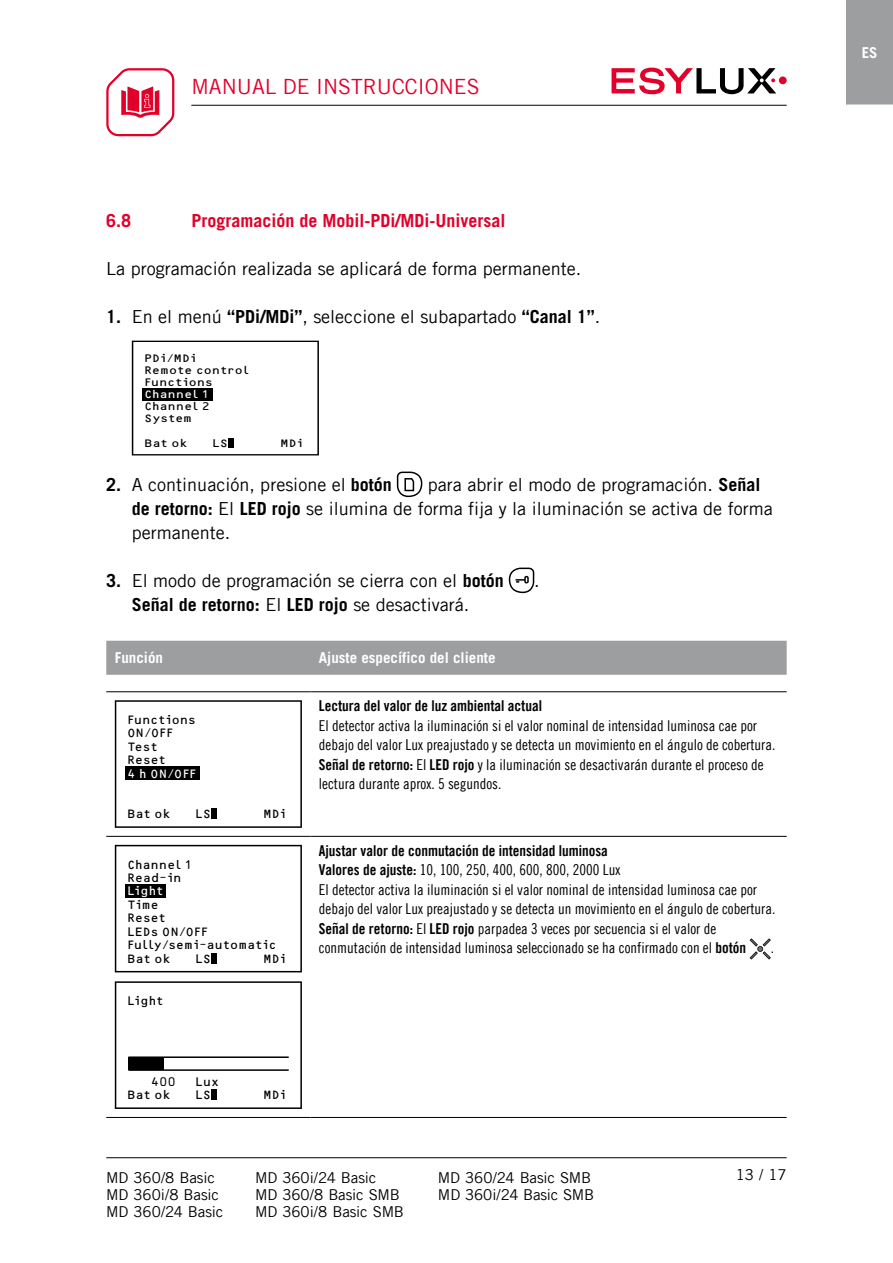
<style>
.page{position:relative;width:893px;height:1263px;background:#fff}
.page>*{position:absolute;margin:0;border:0;box-sizing:border-box;transform-origin:0 0}
.t1{font:21px "Trade Gothic LT Com";color:#e2002b}
.Tab_6{font:18px/24px "Trade Gothic LT Com";color:#000}
.Fließtext{font:700 18px "Trade Gothic LT Com";color:#e2002b}
.Tab_6-2{font:700 18px "Trade Gothic LT Com";color:#000}
.t2{font:15px/19.5px "Trade Gothic LT Com Cn 18";color:#000}
.t3{font:15px "Trade Gothic LT Com";letter-spacing:-.01em;color:#000}
.t4{font:15px "Trade Gothic LT Com Bd Cn 20";color:#000}
.t5{font:700 15px "Trade Gothic LT Com";color:#fff}
.t6{font:12.45px/13.5px "OCR B Bar Code Pro";color:#000;text-align:center}
.t7{font:11.1px "OCR B Bar Code Pro";color:#000;scale:1.11 1}
.t8{font:11.1px "OCR B Bar Code Pro";color:#fff;scale:1.11 1}
.s1{font-weight:700}
.s2{font-weight:400}
.s3{font-family:"Trade Gothic LT Com Bd Cn 20"}
</style>
<div class="page">
<div style="left:779px;top:76px;width:8px;height:8px;background:#e2002b;border-radius:50%"></div>
<svg style="left:612px;top:68px;width:164px;height:26px"></svg>
<svg style="left:106px;top:68px;width:69px;height:69px"></svg>
<hr style="left:106px;top:1157px;width:681px;height:1px;background:#000">
<div style="left:846px;top:0;width:47px;height:105px;background:#9c9e9f"></div>
<hr style="left:846px;top:104px;width:47px;height:2px;background:#fff">
<hr style="left:191px;top:105px;width:596px;height:1px;background:#000">
<svg style="left:397px;top:472px;width:25px;height:25px"></svg>
<svg style="left:509px;top:568px;width:25px;height:25px"></svg>
<div style="left:106px;top:641px;width:681px;height:34px;background:#9c9e9f"></div>
<hr style="left:106px;top:836px;width:204px;height:1px;background:#000">
<hr style="left:310px;top:836px;width:477px;height:1px;background:#000">
<hr style="left:106px;top:1117px;width:204px;height:1px;background:#000">
<hr style="left:310px;top:1117px;width:477px;height:1px;background:#000">
<hr style="left:106px;top:691px;width:204px;height:1px;background:#000">
<hr style="left:310px;top:691px;width:477px;height:1px;background:#000">
<svg style="left:750px;top:938px;width:21px;height:21px"></svg>
<svg style="left:132px;top:341px;width:187px;height:114px"></svg>
<svg style="left:115px;top:700px;width:187px;height:128px"></svg>
<svg style="left:115px;top:845px;width:187px;height:127px"></svg>
<svg style="left:115px;top:981px;width:187px;height:128px"></svg>
<h1 class="t1" style="left:191px;top:73px;width:290px">MANUAL DE INSTRUCCIONES</h1>
<p class="Fließtext" style="left:106px;top:209px;width:27px">6.8</p>
<p class="Fließtext" style="left:191px;top:209px;width:316px">Programación de Mobil-PDi/MDi-Universal</p>
<p class="Tab_6" style="left:106px;top:256px;width:476px">La programación realizada se aplicará de forma permanente.</p>
<p class="Tab_6" style="left:106px;top:304px;width:495px"><span class="s1">1.</span> En el menú <span class="s1">“PDi/MDi”</span>, seleccione el subapartado <span class="s1">“Canal 1”</span>.</p>
<p class="t7" style="left:205px;top:366px;width:42px">□■▼ □●</p>
<p class="t7" style="left:152px;top:378px;width:57px">◆■ ▼ □■▲</p>
<p class="t8" style="left:169px;top:390px;width:29px">■■ ●</p>
<p class="t7" style="left:169px;top:402px;width:29px">■■ ●</p>
<p class="Tab_6" style="left:106px;top:472px;width:287px"><span class="s1">2.</span> A continuación, presione el <span class="s1">botón</span></p>
<p class="Tab_6" style="left:132px;top:472px;width:642px;text-indent:296px">para abrir el modo de programación. <span class="s1">Señal de retorno:</span> El <span class="s1">LED rojo</span> se ilumina de forma fija y la iluminación se activa de forma permanente.</p>
<p class="Tab_6" style="left:106px;top:568px;width:399px"><span class="s1">3.</span> El modo de programación se cierra con el <span class="s1">botón</span></p>
<p class="Tab_6" style="left:534px;top:568px;width:7px">.</p>
<p class="Tab_6-2" style="left:132px;top:593px;width:339px">Señal de retorno: <span class="s2">El</span> LED rojo <span class="s2">se desactivará.</span></p>
<p class="t5" style="left:115px;top:649px;width:50px">Función</p>
<p class="t5" style="left:319px;top:649px;width:178px">Ajuste específico del cliente</p>
<p class="t6" style="left:135px;top:714px;width:63px">◆■ ▼ □■▲</p>
<p class="t6" style="left:152px;top:858px;width:32px">■■ ●</p>
<p class="t6" style="left:175px;top:872px;width:9px">■</p>
<p class="t6" style="left:144px;top:912px;width:24px">▲ ▼ ▲</p>
<p class="t6" style="left:135px;top:939px;width:43px">◆●● ▲</p>
<p class="t6" style="left:216px;top:939px;width:25px">◆▼□</p>
<p class="t4" style="left:319px;top:697px;width:225px">Lectura del valor de luz ambiental actual</p>
<p class="t2" style="left:319px;top:715px;width:458px">El detector activa la iluminación si el valor nominal de intensidad luminosa cae por debajo del valor Lux preajustado y se detecta un movimiento en el ángulo de cobertura.</p>
<p class="t2" style="left:319px;top:754px;width:446px"><span class="s3">Señal de retorno:</span> El <span class="s3">LED rojo</span> y la iluminación se desactivarán durante el proceso de lectura durante aprox. 5 segundos.</p>
<p class="t4" style="left:319px;top:841px;width:290px">Ajustar valor de conmutación de intensidad luminosa</p>
<p class="t2" style="left:319px;top:860px;width:303px"><span class="s3">Valores de ajuste:</span> 10, 100, 250, 400, 600, 800, 2000 Lux</p>
<p class="t2" style="left:319px;top:879px;width:458px">El detector activa la iluminación si el valor nominal de intensidad luminosa cae por debajo del valor Lux preajustado y se detecta un movimiento en el ángulo de cobertura.</p>
<p class="t2" style="left:319px;top:918px;width:429px"><span class="s3">Señal de retorno:</span> El <span class="s3">LED rojo</span> parpadea 3 veces por secuencia si el valor de conmutación de intensidad luminosa seleccionado se ha confirmado con el <span class="s3">botón</span></p>
<p class="t2" style="left:771px;top:938px;width:5px">.</p>
<p class="t5" style="left:862px;top:43px;width:17px">ES</p>
<p class="t3" style="left:106px;top:1169px;width:110px">MD 360/8 Basic</p>
<p class="t3" style="left:255px;top:1169px;width:123px">MD 360i/24 Basic</p>
<p class="t3" style="left:438px;top:1169px;width:155px">MD 360/24 Basic SMB</p>
<p class="t3" style="left:106px;top:1186px;width:114px">MD 360i/8 Basic</p>
<p class="t3" style="left:255px;top:1186px;width:146px">MD 360/8 Basic SMB</p>
<p class="t3" style="left:438px;top:1186px;width:158px">MD 360i/24 Basic SMB</p>
<p class="t3" style="left:106px;top:1203px;width:119px">MD 360/24 Basic</p>
<p class="t3" style="left:255px;top:1203px;width:150px">MD 360i/8 Basic SMB</p>
<p class="t3" style="left:736px;top:1166px;width:52px">13 / 17</p>
</div>
